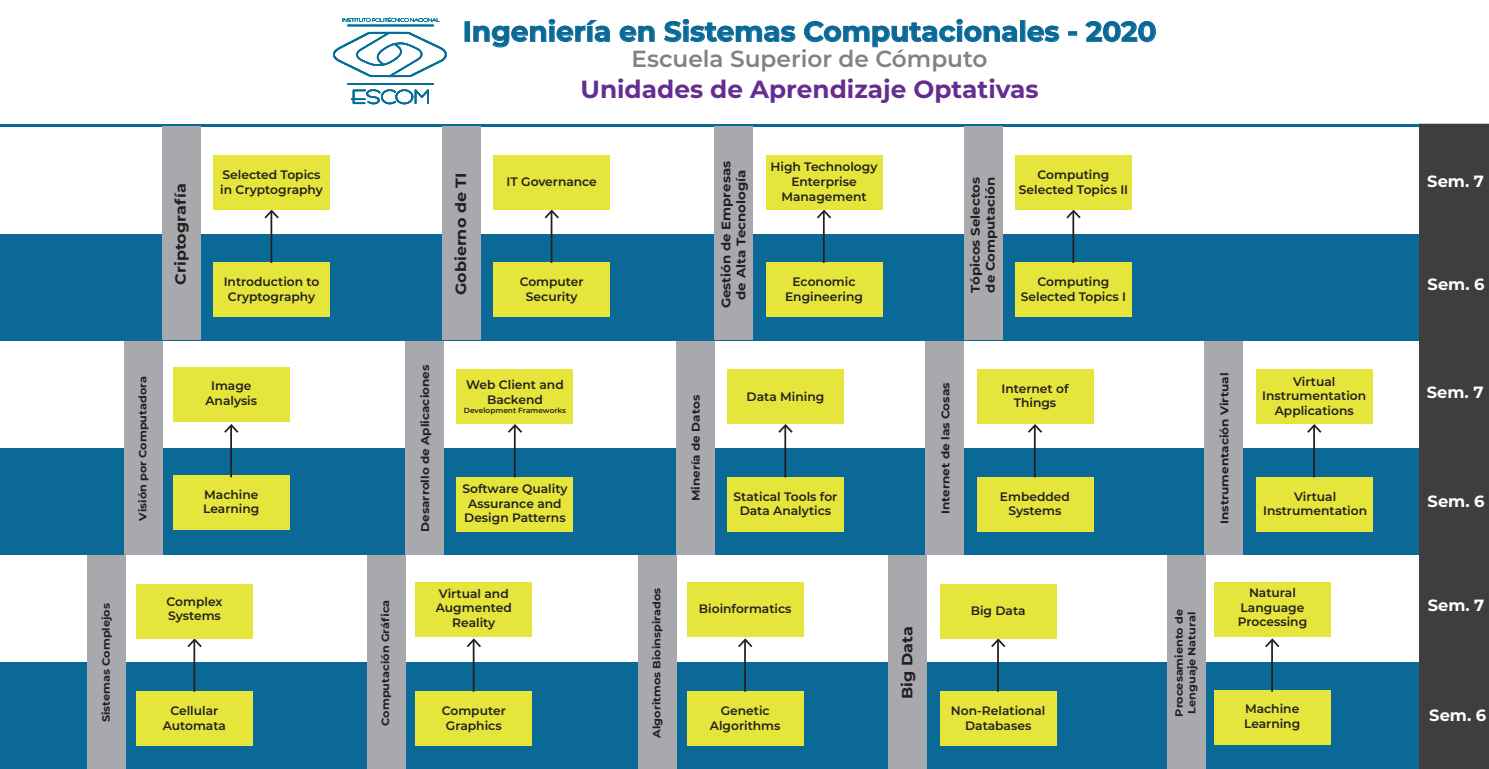
<style>
.page{position:relative;width:1489px;height:769px;background:#fff}
.page>*{position:absolute;margin:0;border:0;box-sizing:border-box;transform-origin:0 0}
.t1{font:700 27.91px "Montserrat";color:#0a6997}
.t2{font:700 24.76px "Montserrat";color:#652d91}
.t3{font:600 23.28px "Montserrat";color:#808285}
.t4{font:700 16.28px "Montserrat";color:#fff}
.t5{font:700 14.88px "Montserrat";color:#231f20;scale:1.07 1}
.t6{font:700 12.42px/14.9px "Montserrat";color:#231f20;scale:1.07 1}
.t7{font:600 12.25px/14.7px "Montserrat";color:#231f20;text-align:center}
.t8{font:700 11.2px "Montserrat";color:#231f20;scale:1.07 1}
.t9{font:700 10.5px/12.6px "Montserrat";color:#231f20;scale:1.07 1}
.t10{font:600 7.44px "Montserrat";color:#231f20}
</style>
<div class="page">
<div style="left:0;top:662px;width:1420px;height:107px;background:#0a6997"></div>
<hr style="left:0;top:124px;width:1420px;height:2px;background:#0a6997">
<div style="left:0;top:234px;width:1420px;height:107px;background:#0a6997"></div>
<div style="left:0;top:448px;width:1420px;height:107px;background:#0a6997"></div>
<div style="left:1419px;top:124px;width:69px;height:644px;background:#3e3e3f"></div>
<div style="left:464px;top:21px;width:6px;height:21px;border:1px solid #0a6997"></div>
<svg style="left:473px;top:19px;width:137px;height:29px"></svg>
<svg style="left:619px;top:25px;width:36px;height:17px"></svg>
<svg style="left:664px;top:19px;width:131px;height:24px"></svg>
<svg style="left:804px;top:19px;width:213px;height:29px"></svg>
<div style="left:1020px;top:20px;width:5px;height:22px;border:1px solid #0a6997"></div>
<svg style="left:1027px;top:25px;width:32px;height:17px"></svg>
<div style="left:1068px;top:31px;width:9px;height:5px;border:1px solid #0a6997"></div>
<svg style="left:1085px;top:21px;width:71px;height:22px"></svg>
<svg style="left:333px;top:18px;width:114px;height:86px"></svg>
<div style="left:1213px;top:690px;width:117px;height:54px;background:#e5e53c"></div>
<hr style="left:1270px;top:640px;width:2px;height:52px;background:#231f20">
<svg style="left:1265px;top:638px;width:14px;height:9px"></svg>
<div style="left:1213px;top:582px;width:117px;height:54px;background:#e5e53c"></div>
<div style="left:1166px;top:555px;width:39px;height:214px;background:#a8a9ad"></div>
<div style="left:173px;top:476px;width:116px;height:54px;background:#e5e53c"></div>
<hr style="left:230px;top:426px;width:2px;height:51px;background:#231f20">
<svg style="left:224px;top:424px;width:14px;height:9px"></svg>
<div style="left:173px;top:368px;width:116px;height:54px;background:#e5e53c"></div>
<div style="left:124px;top:341px;width:39px;height:213px;background:#a8a9ad"></div>
<div style="left:687px;top:691px;width:116px;height:55px;background:#e5e53c"></div>
<hr style="left:744px;top:640px;width:2px;height:52px;background:#231f20">
<svg style="left:738px;top:638px;width:14px;height:9px"></svg>
<div style="left:687px;top:582px;width:116px;height:54px;background:#e5e53c"></div>
<div style="left:638px;top:555px;width:38px;height:214px;background:#a8a9ad"></div>
<div style="left:415px;top:691px;width:117px;height:55px;background:#e5e53c"></div>
<hr style="left:472px;top:640px;width:2px;height:52px;background:#231f20">
<svg style="left:466px;top:638px;width:15px;height:9px"></svg>
<div style="left:415px;top:582px;width:117px;height:54px;background:#e5e53c"></div>
<div style="left:367px;top:555px;width:38px;height:214px;background:#a8a9ad"></div>
<div style="left:136px;top:691px;width:117px;height:55px;background:#e5e53c"></div>
<hr style="left:193px;top:640px;width:2px;height:52px;background:#231f20">
<svg style="left:187px;top:638px;width:15px;height:9px"></svg>
<div style="left:136px;top:584px;width:117px;height:54px;background:#e5e53c"></div>
<div style="left:88px;top:555px;width:38px;height:214px;background:#a8a9ad"></div>
<div style="left:940px;top:691px;width:116px;height:55px;background:#e5e53c"></div>
<hr style="left:997px;top:640px;width:1px;height:52px;background:#231f20">
<svg style="left:991px;top:638px;width:14px;height:9px"></svg>
<div style="left:940px;top:584px;width:116px;height:54px;background:#e5e53c"></div>
<div style="left:888px;top:555px;width:39px;height:214px;background:#a8a9ad"></div>
<div style="left:457px;top:477px;width:116px;height:54px;background:#e5e53c"></div>
<hr style="left:514px;top:426px;width:1px;height:51px;background:#231f20">
<svg style="left:508px;top:424px;width:14px;height:9px"></svg>
<div style="left:457px;top:370px;width:116px;height:54px;background:#e5e53c"></div>
<div style="left:405px;top:341px;width:39px;height:213px;background:#a8a9ad"></div>
<div style="left:727px;top:477px;width:116px;height:54px;background:#e5e53c"></div>
<hr style="left:784px;top:426px;width:2px;height:51px;background:#231f20">
<svg style="left:778px;top:424px;width:14px;height:9px"></svg>
<div style="left:727px;top:370px;width:116px;height:54px;background:#e5e53c"></div>
<div style="left:676px;top:341px;width:38px;height:213px;background:#a8a9ad"></div>
<div style="left:976px;top:477px;width:117px;height:54px;background:#e5e53c"></div>
<hr style="left:1033px;top:426px;width:2px;height:51px;background:#231f20">
<svg style="left:1028px;top:424px;width:14px;height:9px"></svg>
<div style="left:976px;top:370px;width:117px;height:54px;background:#e5e53c"></div>
<div style="left:925px;top:341px;width:38px;height:213px;background:#a8a9ad"></div>
<div style="left:1255px;top:477px;width:117px;height:54px;background:#e5e53c"></div>
<hr style="left:1312px;top:426px;width:2px;height:51px;background:#231f20">
<svg style="left:1307px;top:424px;width:14px;height:9px"></svg>
<div style="left:1255px;top:370px;width:117px;height:54px;background:#e5e53c"></div>
<div style="left:1204px;top:341px;width:38px;height:213px;background:#a8a9ad"></div>
<div style="left:213px;top:263px;width:117px;height:54px;background:#e5e53c"></div>
<hr style="left:270px;top:211px;width:2px;height:52px;background:#231f20">
<svg style="left:264px;top:210px;width:15px;height:8px"></svg>
<div style="left:213px;top:155px;width:117px;height:55px;background:#e5e53c"></div>
<div style="left:162px;top:126px;width:38px;height:214px;background:#a8a9ad"></div>
<div style="left:493px;top:263px;width:117px;height:54px;background:#e5e53c"></div>
<hr style="left:550px;top:211px;width:2px;height:52px;background:#231f20">
<svg style="left:544px;top:210px;width:15px;height:8px"></svg>
<div style="left:493px;top:155px;width:117px;height:55px;background:#e5e53c"></div>
<div style="left:442px;top:126px;width:38px;height:214px;background:#a8a9ad"></div>
<div style="left:1015px;top:263px;width:116px;height:54px;background:#e5e53c"></div>
<hr style="left:1072px;top:211px;width:2px;height:52px;background:#231f20">
<svg style="left:1066px;top:210px;width:14px;height:8px"></svg>
<div style="left:1015px;top:155px;width:116px;height:55px;background:#e5e53c"></div>
<div style="left:963px;top:126px;width:39px;height:214px;background:#a8a9ad"></div>
<div style="left:765px;top:263px;width:117px;height:54px;background:#e5e53c"></div>
<hr style="left:822px;top:211px;width:2px;height:52px;background:#231f20">
<svg style="left:817px;top:210px;width:14px;height:8px"></svg>
<div style="left:765px;top:155px;width:117px;height:55px;background:#e5e53c"></div>
<div style="left:714px;top:126px;width:38px;height:214px;background:#a8a9ad"></div>
<p class="t5" style="left:170px;top:285px;width:96px;rotate:-90deg">Criptografía</p>
<p class="t7" style="left:220px;top:167px;width:104px;text-align:left">Selected Topics in Cryptography</p>
<p class="t7" style="left:224px;top:274px;width:97px">Introduction to<br>Cryptography</p>
<p class="t9" style="left:136px;top:520px;width:137px;rotate:-90deg">Visión por Computadora</p>
<p class="t7" style="left:205px;top:378px;width:53px">Image<br>Analysis</p>
<p class="t7" style="left:203px;top:486px;width:58px;text-align:left">Machine<br>Learning</p>
<p class="t9" style="left:99px;top:722px;width:113px;rotate:-90deg">Sistemas Complejos</p>
<p class="t7" style="left:167px;top:593px;width:57px;text-align:left">Complex<br>Systems</p>
<p class="t7" style="left:163px;top:703px;width:65px">Cellular<br>Automata</p>
<p class="t9" style="left:378px;top:726px;width:119px;rotate:-90deg">Computación Gráfica</p>
<h1 class="t1" style="left:462px;top:11px;width:695px">Ingeniería en Sistemas Computacionales - 2020</h1>
<h3 class="t3" style="left:631px;top:43px;width:357px">Escuela Superior de Cómputo</h3>
<h2 class="t2" style="left:580px;top:71px;width:460px">Unidades de Aprendizaje Optativas</h2>
<p class="t5" style="left:450px;top:295px;width:116px;rotate:-90deg">Gobierno de TI</p>
<p class="t7" style="left:506px;top:174px;width:92px">IT Governance</p>
<p class="t7" style="left:519px;top:274px;width:65px">Computer<br>Security</p>
<p class="t6" style="left:718px;top:308px;width:139px;text-align:center;rotate:-90deg">Gestión de Empresas de Alta Tecnología</p>
<p class="t7" style="left:770px;top:159px;width:108px">High Technology<br>Enterprise<br>Management</p>
<p class="t7" style="left:785px;top:274px;width:79px">Economic<br>Engineering</p>
<p class="t6" style="left:967px;top:293px;width:110px;rotate:-90deg">Tópicos Selectos de Computación</p>
<p class="t7" style="left:1018px;top:167px;width:111px">Computing<br>Selected Topics II</p>
<p class="t7" style="left:1020px;top:274px;width:107px">Computing<br>Selected Topics I</p>
<p class="t8" style="left:417px;top:532px;width:158px;rotate:-90deg">Desarrollo de Aplicaciones</p>
<p class="t7" style="left:466px;top:377px;width:99px">Web Client and<br>Backend</p>
<p class="t10" style="left:464px;top:405px;width:104px">Development Frameworks</p>
<p class="t7" style="left:462px;top:481px;width:107px">Software Quality<br>Assurance and<br>Design Patterns</p>
<p class="t8" style="left:687px;top:501px;width:101px;rotate:-90deg">Minería de Datos</p>
<p class="t7" style="left:746px;top:388px;width:79px">Data Mining</p>
<p class="t7" style="left:733px;top:488px;width:105px">Statical Tools for<br>Data Analytics</p>
<p class="t8" style="left:937px;top:514px;width:124px;rotate:-90deg">Internet de las Cosas</p>
<p class="t7" style="left:1001px;top:380px;width:69px">Internet of<br>Things</p>
<p class="t7" style="left:999px;top:488px;width:71px">Embedded<br>Systems</p>
<p class="t8" style="left:1216px;top:524px;width:143px;rotate:-90deg">Instrumentación Virtual</p>
<p class="t7" style="left:1262px;top:373px;width:105px">Virtual<br>Instrumentation<br>Applications</p>
<p class="t7" style="left:1262px;top:488px;width:105px">Virtual<br>Instrumentation</p>
<p class="t7" style="left:436px;top:585px;width:77px">Virtual and<br>Augmented<br>Reality</p>
<p class="t7" style="left:442px;top:703px;width:65px">Computer<br>Graphics</p>
<p class="t9" style="left:650px;top:737px;width:141px;rotate:-90deg">Algoritmos Bioinspirados</p>
<p class="t7" style="left:699px;top:600px;width:94px">Bioinformatics</p>
<p class="t7" style="left:710px;top:703px;width:72px">Genetic<br>Algorithms</p>
<p class="t5" style="left:896px;top:699px;width:69px;rotate:-90deg">Big Data</p>
<p class="t7" style="left:970px;top:603px;width:56px">Big Data</p>
<p class="t7" style="left:950px;top:703px;width:96px">Non-Relational<br>Databases</p>
<p class="t9" style="left:1172px;top:716px;width:102px;rotate:-90deg">Procesamiento de<br>Lenguaje Natural</p>
<p class="t7" style="left:1237px;top:585px;width:71px">Natural<br>Language<br>Processing</p>
<p class="t7" style="left:1243px;top:701px;width:58px;text-align:left">Machine<br>Learning</p>
<h3 class="t4" style="left:1427px;top:169px;width:58px">Sem. 7</h3>
<h3 class="t4" style="left:1427px;top:272px;width:58px">Sem. 6</h3>
<h3 class="t4" style="left:1426px;top:380px;width:58px">Sem. 7</h3>
<h3 class="t4" style="left:1427px;top:490px;width:58px">Sem. 6</h3>
<h3 class="t4" style="left:1427px;top:593px;width:58px">Sem. 7</h3>
<h3 class="t4" style="left:1429px;top:704px;width:58px">Sem. 6</h3>
</div>
